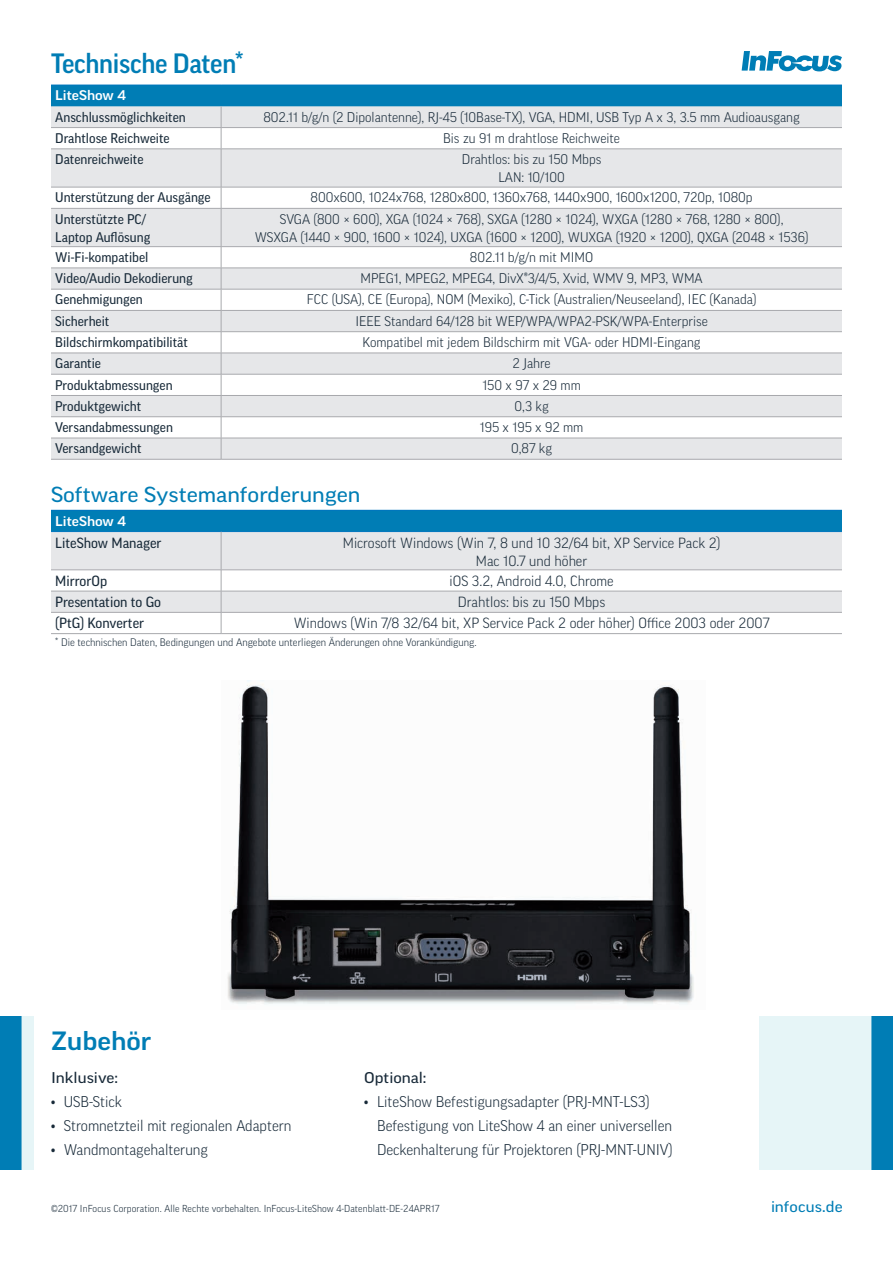
<style>
.page{position:relative;width:893px;height:1263px;background:#fff}
.page>*{position:absolute;margin:0;border:0;box-sizing:border-box;transform-origin:0 0}
.t1{font:500 27px "Good Pro";letter-spacing:-.01em;color:#007db5}
.t2{font:500 expanded 25.5px "Good Pro";color:#007db5}
.t3{font:expanded 21px "Good Pro";color:#007db5}
.t4{font:300 15px/24px "Good Pro";color:#172938}
.t5{font:expanded 15px "Good Pro";color:#172938}
.t6{font:expanded 15px "Good Pro";letter-spacing:.005em;color:#007db5}
.t7{font:300 14.25px/18px "Good Pro";color:#172938;text-align:center}
.t8{font:14.25px "Good Pro";color:#172938}
.t9{font:300 13.5px/18px "Good Pro";color:#172938;text-align:center}
.t10{font:13.5px/18px "Good Pro";color:#172938}
.t11{font:500 expanded 13.5px "Good Pro";color:#fff}
.t12{font:300 10.5px "Good Pro";color:#172938}
.t13{font:300 9.75px "Good Pro";letter-spacing:.01em;color:#172938}
</style>
<div class="page">
<div style="left:0;top:1016px;width:21px;height:153px;background:#007db5"></div>
<div style="left:872px;top:1016px;width:21px;height:153px;background:#007db5"></div>
<div style="left:21px;top:1016px;width:13px;height:153px;background:#e6f5f7"></div>
<div style="left:759px;top:1016px;width:113px;height:153px;background:#e6f5f7"></div>
<img style="left:227px;top:680px;width:467px;height:324px">
<svg style="left:742px;top:51px;width:100px;height:20px"></svg>
<div style="left:51px;top:85px;width:791px;height:21px;background:#007db5"></div>
<div style="left:51px;top:106px;width:791px;height:353px;background:#e6e7e9"></div>
<svg style="left:51px;top:128px;width:791px;height:310px;fill:#e6e7e9"></svg>
<hr style="left:51px;top:85px;width:170px;height:1px;background:#0076be">
<hr style="left:221px;top:85px;width:621px;height:1px;background:#0076be">
<hr style="left:51px;top:127px;width:170px;height:1px;background:#a8a9ad">
<hr style="left:221px;top:127px;width:621px;height:1px;background:#a8a9ad">
<svg style="left:221px;top:106px;width:1px;height:43px"></svg>
<hr style="left:51px;top:149px;width:170px;height:1px;background:#a8a9ad">
<hr style="left:221px;top:149px;width:621px;height:1px;background:#a8a9ad">
<hr style="left:221px;top:149px;width:1px;height:38px;background:#a8a9ad">
<hr style="left:51px;top:187px;width:170px;height:1px;background:#a8a9ad">
<hr style="left:221px;top:187px;width:621px;height:1px;background:#a8a9ad">
<svg style="left:221px;top:187px;width:1px;height:21px"></svg>
<hr style="left:51px;top:208px;width:170px;height:1px;background:#a8a9ad">
<hr style="left:221px;top:208px;width:621px;height:1px;background:#a8a9ad">
<hr style="left:221px;top:209px;width:1px;height:37px;background:#a8a9ad">
<hr style="left:51px;top:246px;width:170px;height:1px;background:#a8a9ad">
<hr style="left:221px;top:246px;width:621px;height:1px;background:#a8a9ad">
<hr style="left:51px;top:268px;width:170px;height:1px;background:#a8a9ad">
<hr style="left:221px;top:268px;width:621px;height:1px;background:#a8a9ad">
<hr style="left:51px;top:289px;width:170px;height:1px;background:#a8a9ad">
<hr style="left:221px;top:289px;width:621px;height:1px;background:#a8a9ad">
<hr style="left:51px;top:310px;width:170px;height:1px;background:#a8a9ad">
<hr style="left:221px;top:310px;width:621px;height:1px;background:#a8a9ad">
<hr style="left:51px;top:331px;width:170px;height:1px;background:#a8a9ad">
<hr style="left:221px;top:331px;width:621px;height:1px;background:#a8a9ad">
<hr style="left:51px;top:353px;width:170px;height:1px;background:#a8a9ad">
<hr style="left:221px;top:353px;width:621px;height:1px;background:#a8a9ad">
<hr style="left:51px;top:374px;width:170px;height:1px;background:#a8a9ad">
<hr style="left:221px;top:374px;width:621px;height:1px;background:#a8a9ad">
<hr style="left:51px;top:395px;width:170px;height:1px;background:#a8a9ad">
<hr style="left:221px;top:395px;width:621px;height:1px;background:#a8a9ad">
<hr style="left:51px;top:416px;width:170px;height:1px;background:#a8a9ad">
<hr style="left:221px;top:416px;width:621px;height:1px;background:#a8a9ad">
<hr style="left:51px;top:438px;width:170px;height:1px;background:#a8a9ad">
<hr style="left:221px;top:438px;width:621px;height:1px;background:#a8a9ad">
<svg style="left:221px;top:247px;width:1px;height:212px"></svg>
<hr style="left:51px;top:459px;width:170px;height:1px;background:#a8a9ad">
<hr style="left:221px;top:459px;width:621px;height:1px;background:#a8a9ad">
<div style="left:51px;top:510px;width:791px;height:21px;background:#007db5"></div>
<div style="left:51px;top:532px;width:791px;height:38px;background:#e6e7e9"></div>
<svg style="left:51px;top:571px;width:791px;height:62px"></svg>
<hr style="left:51px;top:510px;width:170px;height:1px;background:#0076be">
<hr style="left:221px;top:510px;width:621px;height:1px;background:#0076be">
<hr style="left:51px;top:612px;width:170px;height:1px;background:#a8a9ad">
<hr style="left:221px;top:612px;width:621px;height:1px;background:#a8a9ad">
<hr style="left:51px;top:531px;width:170px;height:1px;background:#0076be">
<hr style="left:221px;top:531px;width:621px;height:1px;background:#0076be">
<hr style="left:221px;top:532px;width:1px;height:38px;background:#a8a9ad">
<svg style="left:221px;top:571px;width:1px;height:62px"></svg>
<hr style="left:51px;top:633px;width:170px;height:1px;background:#a8a9ad">
<hr style="left:221px;top:633px;width:621px;height:1px;background:#a8a9ad">
<hr style="left:51px;top:591px;width:170px;height:1px;background:#a8a9ad">
<hr style="left:221px;top:591px;width:621px;height:1px;background:#a8a9ad">
<hr style="left:51px;top:570px;width:170px;height:1px;background:#a8a9ad">
<hr style="left:221px;top:570px;width:621px;height:1px;background:#a8a9ad">
<h1 class="t1" style="left:51px;top:48px;width:194px">Technische Daten*</h1>
<p class="t11" style="left:55px;top:88px;width:72px">LiteShow 4</p>
<p class="t10" style="left:55px;top:108px;width:132px">Anschlussmöglichkeiten</p>
<p class="t9" style="left:263px;top:108px;width:538px">802.11 b/g/n (2 Dipolantenne), RJ-45 (10Base-TX), VGA, HDMI, USB Typ A x 3, 3.5 mm Audioausgang</p>
<p class="t10" style="left:55px;top:129px;width:116px">Drahtlose Reichweite</p>
<p class="t9" style="left:443px;top:129px;width:178px">Bis zu 91 m drahtlose Reichweite</p>
<p class="t10" style="left:55px;top:150px;width:90px">Datenreichweite</p>
<p class="t9" style="left:462px;top:150px;width:141px">Drahtlos: bis zu 150 Mbps<br>LAN: 10/100</p>
<p class="t10" style="left:55px;top:189px;width:157px">Unterstützung der Ausgänge</p>
<p class="t9" style="left:311px;top:189px;width:444px">800x600, 1024x768, 1280x800, 1360x768, 1440x900, 1600x1200, 720p, 1080p</p>
<p class="t10" style="left:55px;top:210px;width:96px">Unterstützte PC/<br>Laptop Auflösung</p>
<p class="t9" style="left:255px;top:210px;width:555px">SVGA (800 × 600), XGA (1024 × 768), SXGA (1280 × 1024), WXGA (1280 × 768, 1280 × 800),<br>WSXGA (1440 × 900, 1600 × 1024), UXGA (1600 × 1200), WUXGA (1920 × 1200), QXGA (2048 × 1536)</p>
<p class="t10" style="left:55px;top:248px;width:95px">Wi-Fi-kompatibel</p>
<p class="t9" style="left:470px;top:248px;width:125px">802.11 b/g/n mit MIMO</p>
<p class="t10" style="left:55px;top:269px;width:139px">Video/Audio Dekodierung</p>
<p class="t9" style="left:360px;top:269px;width:344px">MPEG1, MPEG2, MPEG4, DivX®3/4/5, Xvid, WMV 9, MP3, WMA</p>
<p class="t10" style="left:55px;top:291px;width:89px">Genehmigungen</p>
<p class="t9" style="left:307px;top:291px;width:451px">FCC (USA), CE (Europa), NOM (Mexiko), C-Tick (Australien/Neuseeland), IEC (Kanada)</p>
<p class="t10" style="left:55px;top:312px;width:56px">Sicherheit</p>
<p class="t9" style="left:355px;top:312px;width:354px">IEEE Standard 64/128 bit WEP/WPA/WPA2-PSK/WPA-Enterprise</p>
<p class="t10" style="left:55px;top:333px;width:134px">Bildschirmkompatibilität</p>
<p class="t9" style="left:363px;top:333px;width:339px">Kompatibel mit jedem Bildschirm mit VGA- oder HDMI-Eingang</p>
<p class="t10" style="left:55px;top:354px;width:47px">Garantie</p>
<p class="t9" style="left:513px;top:354px;width:40px">2 Jahre</p>
<p class="t10" style="left:55px;top:376px;width:119px">Produktabmessungen</p>
<p class="t9" style="left:482px;top:376px;width:100px">150 x 97 x 29 mm</p>
<p class="t10" style="left:55px;top:397px;width:88px">Produktgewicht</p>
<p class="t9" style="left:514px;top:397px;width:36px">0,3 kg</p>
<p class="t10" style="left:55px;top:418px;width:119px">Versandabmessungen</p>
<p class="t9" style="left:480px;top:418px;width:105px">195 x 195 x 92 mm</p>
<p class="t10" style="left:55px;top:439px;width:88px">Versandgewicht</p>
<p class="t9" style="left:511px;top:439px;width:43px">0,87 kg</p>
<h3 class="t3" style="left:51px;top:482px;width:311px">Software Systemanforderungen</h3>
<p class="t11" style="left:55px;top:513px;width:72px">LiteShow 4</p>
<p class="t8" style="left:55px;top:534px;width:108px">LiteShow Manager</p>
<p class="t7" style="left:343px;top:533px;width:379px">Microsoft Windows (Win 7, 8 und 10 32/64 bit, XP Service Pack 2)<br>Mac 10.7 und höher</p>
<p class="t8" style="left:55px;top:572px;width:53px">MirrorOp</p>
<p class="t7" style="left:450px;top:572px;width:165px">iOS 3.2, Android 4.0, Chrome</p>
<p class="t8" style="left:55px;top:594px;width:107px">Presentation to Go</p>
<p class="t7" style="left:458px;top:593px;width:149px">Drahtlos: bis zu 150 Mbps</p>
<p class="t8" style="left:55px;top:615px;width:90px">(PtG) Konverter</p>
<p class="t7" style="left:294px;top:614px;width:477px">Windows (Win 7/8 32/64 bit, XP Service Pack 2 oder höher) Office 2003 oder 2007</p>
<p class="t12" style="left:55px;top:637px;width:423px">* Die technischen Daten, Bedingungen und Angebote unterliegen Änderungen ohne Vorankündigung.</p>
<h2 class="t2" style="left:51px;top:1026px;width:102px">Zubehör</h2>
<p class="t5" style="left:51px;top:1068px;width:68px">Inklusive:</p>
<p class="t4" style="left:51px;top:1089px;width:72px">• USB-Stick</p>
<p class="t4" style="left:51px;top:1113px;width:242px">• Stromnetzteil mit regionalen Adaptern</p>
<p class="t4" style="left:51px;top:1137px;width:158px">• Wandmontagehalterung</p>
<p class="t5" style="left:364px;top:1068px;width:64px">Optional:</p>
<p class="t4" style="left:377px;top:1089px;width:297px;text-indent:-13px">• LiteShow Befestigungsadapter (PRJ-MNT-LS3)<br>Befestigung von LiteShow 4 an einer universellen<br>Deckenhalterung für Projektoren (PRJ-MNT-UNIV)</p>
<p class="t13" style="left:51px;top:1203px;width:390px">©2017 InFocus Corporation. Alle Rechte vorbehalten. InFocus-LiteShow 4-Datenblatt-DE-24APR17</p>
<p class="t6" style="left:771px;top:1198px;width:73px">infocus.de</p>
</div>
